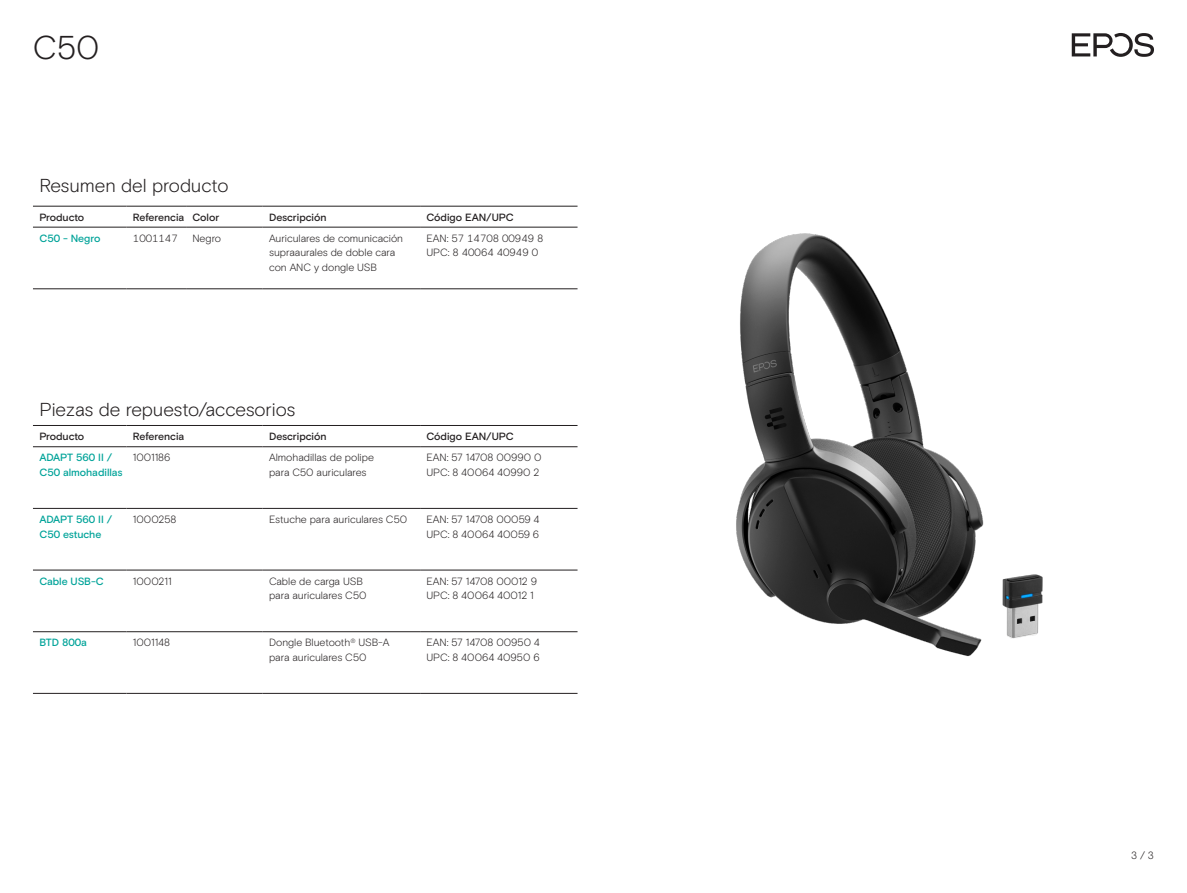
<style>
.page{position:relative;width:1187px;height:893px;background:#fff}
.page>*{position:absolute;margin:0;border:0;box-sizing:border-box;transform-origin:0 0}
.EPOS_headline_32_reg{font:300 33px "EPOS Basis";color:#231f20}
.Leadtext_Table{font:300 18.75px "EPOS Basis";letter-spacing:-.005em;color:#231f20}
.Smalltext_Table{font:300 10.5px/14.7px "EPOS Basis";letter-spacing:-.005em;color:#231f20}
.Smalltext_Table-2{font:500 10.5px "EPOS Basis";letter-spacing:-.005em;color:#231f20}
.Smalltext_Table-3{font:500 10.5px/14.7px "EPOS Basis";letter-spacing:-.005em;color:#00a399}
</style>
<div class="page">
<hr style="left:420px;top:227px;width:157px;height:1px;background:#231f20">
<hr style="left:126px;top:227px;width:60px;height:1px;background:#231f20">
<hr style="left:186px;top:227px;width:77px;height:1px;background:#231f20">
<hr style="left:126px;top:289px;width:60px;height:1px;background:#231f20">
<hr style="left:186px;top:289px;width:77px;height:1px;background:#231f20">
<hr style="left:263px;top:289px;width:157px;height:1px;background:#231f20">
<hr style="left:420px;top:289px;width:157px;height:1px;background:#231f20">
<hr style="left:33px;top:227px;width:93px;height:1px;background:#231f20">
<hr style="left:33px;top:289px;width:93px;height:1px;background:#231f20">
<hr style="left:263px;top:227px;width:157px;height:1px;background:#231f20">
<hr style="left:33px;top:206px;width:93px;height:1px;background:#231f20">
<hr style="left:126px;top:206px;width:60px;height:1px;background:#231f20">
<hr style="left:186px;top:206px;width:77px;height:1px;background:#231f20">
<hr style="left:263px;top:206px;width:157px;height:1px;background:#231f20">
<hr style="left:420px;top:206px;width:157px;height:1px;background:#231f20">
<hr style="left:420px;top:446px;width:157px;height:1px;background:#231f20">
<hr style="left:420px;top:508px;width:157px;height:1px;background:#231f20">
<hr style="left:420px;top:570px;width:157px;height:1px;background:#231f20">
<hr style="left:420px;top:631px;width:157px;height:1px;background:#231f20">
<hr style="left:420px;top:693px;width:157px;height:1px;background:#231f20">
<hr style="left:126px;top:446px;width:137px;height:1px;background:#231f20">
<hr style="left:126px;top:508px;width:137px;height:1px;background:#231f20">
<hr style="left:126px;top:570px;width:137px;height:1px;background:#231f20">
<hr style="left:126px;top:631px;width:137px;height:1px;background:#231f20">
<hr style="left:126px;top:693px;width:137px;height:1px;background:#231f20">
<hr style="left:33px;top:446px;width:93px;height:1px;background:#231f20">
<hr style="left:33px;top:508px;width:93px;height:1px;background:#231f20">
<hr style="left:33px;top:570px;width:93px;height:1px;background:#231f20">
<hr style="left:33px;top:631px;width:93px;height:1px;background:#231f20">
<hr style="left:33px;top:693px;width:93px;height:1px;background:#231f20">
<hr style="left:263px;top:446px;width:157px;height:1px;background:#231f20">
<hr style="left:263px;top:508px;width:157px;height:1px;background:#231f20">
<hr style="left:263px;top:570px;width:157px;height:1px;background:#231f20">
<hr style="left:263px;top:631px;width:157px;height:1px;background:#231f20">
<hr style="left:263px;top:693px;width:157px;height:1px;background:#231f20">
<hr style="left:33px;top:425px;width:93px;height:1px;background:#231f20">
<hr style="left:126px;top:425px;width:137px;height:1px;background:#231f20">
<hr style="left:263px;top:425px;width:157px;height:1px;background:#231f20">
<hr style="left:420px;top:425px;width:157px;height:1px;background:#231f20">
<svg style="left:1071px;top:33px;width:82px;height:24px"></svg>
<img style="left:1024px;top:574px;width:19px;height:63px">
<img style="left:549px;top:205px;width:475px;height:489px">
<p class="EPOS_headline_32_reg" style="left:33px;top:28px;width:68px">C50</p>
<p class="Leadtext_Table" style="left:39px;top:174px;width:190px">Resumen del producto</p>
<p class="Smalltext_Table-2" style="left:39px;top:211px;width:46px">Producto</p>
<p class="Smalltext_Table-2" style="left:133px;top:211px;width:53px">Referencia</p>
<p class="Smalltext_Table-2" style="left:192px;top:211px;width:28px">Color</p>
<p class="Smalltext_Table-2" style="left:269px;top:211px;width:59px">Descripción</p>
<p class="Smalltext_Table-2" style="left:426px;top:211px;width:89px">Código EAN/UPC</p>
<p class="Smalltext_Table-3" style="left:39px;top:231px;width:63px">C50 - Negro</p>
<p class="Smalltext_Table" style="left:133px;top:231px;width:46px">1001147</p>
<p class="Smalltext_Table" style="left:192px;top:231px;width:30px">Negro</p>
<p class="Smalltext_Table" style="left:269px;top:231px;width:135px">Auriculares de comunicación supraaurales de doble cara con ANC y dongle USB</p>
<p class="Smalltext_Table" style="left:426px;top:231px;width:118px">EAN: 57 14708 00949 8</p>
<p class="Smalltext_Table" style="left:426px;top:245px;width:113px">UPC: 8 40064 40949 0</p>
<p class="Leadtext_Table" style="left:39px;top:399px;width:258px">Piezas de repuesto/accesorios</p>
<p class="Smalltext_Table-2" style="left:39px;top:431px;width:46px">Producto</p>
<p class="Smalltext_Table-2" style="left:133px;top:431px;width:53px">Referencia</p>
<p class="Smalltext_Table-2" style="left:269px;top:431px;width:59px">Descripción</p>
<p class="Smalltext_Table-2" style="left:426px;top:431px;width:89px">Código EAN/UPC</p>
<p class="Smalltext_Table-3" style="left:39px;top:451px;width:85px">ADAPT 560 II /<br>C50 almohadillas</p>
<p class="Smalltext_Table" style="left:133px;top:450px;width:39px">1001186</p>
<p class="Smalltext_Table" style="left:269px;top:450px;width:106px">Almohadillas de polipe para C50 auriculares</p>
<p class="Smalltext_Table" style="left:426px;top:450px;width:116px">EAN: 57 14708 00990 0</p>
<p class="Smalltext_Table" style="left:426px;top:465px;width:114px">UPC: 8 40064 40990 2</p>
<p class="Smalltext_Table-3" style="left:39px;top:512px;width:74px">ADAPT 560 II /<br>C50 estuche</p>
<p class="Smalltext_Table" style="left:133px;top:512px;width:45px">1000258</p>
<p class="Smalltext_Table" style="left:269px;top:512px;width:140px">Estuche para auriculares C50</p>
<p class="Smalltext_Table" style="left:426px;top:512px;width:114px">EAN: 57 14708 00059 4</p>
<p class="Smalltext_Table" style="left:426px;top:527px;width:114px">UPC: 8 40064 40059 6</p>
<p class="Smalltext_Table-3" style="left:39px;top:574px;width:66px">Cable USB-C</p>
<p class="Smalltext_Table" style="left:133px;top:574px;width:40px">1000211</p>
<p class="Smalltext_Table" style="left:269px;top:574px;width:99px">Cable de carga USB para auriculares C50</p>
<p class="Smalltext_Table" style="left:426px;top:574px;width:112px">EAN: 57 14708 00012 9</p>
<p class="Smalltext_Table" style="left:426px;top:588px;width:109px">UPC: 8 40064 40012 1</p>
<p class="Smalltext_Table-3" style="left:39px;top:636px;width:49px">BTD 800a</p>
<p class="Smalltext_Table" style="left:133px;top:635px;width:39px">1001148</p>
<p class="Smalltext_Table" style="left:269px;top:635px;width:122px">Dongle Bluetooth<sup>®</sup> USB-A para auriculares C50</p>
<p class="Smalltext_Table" style="left:426px;top:635px;width:115px">EAN: 57 14708 00950 4</p>
<p class="Smalltext_Table" style="left:426px;top:650px;width:115px">UPC: 8 40064 40950 6</p>
<p class="Smalltext_Table" style="left:1130px;top:848px;width:24px">3 / 3</p>
</div>
